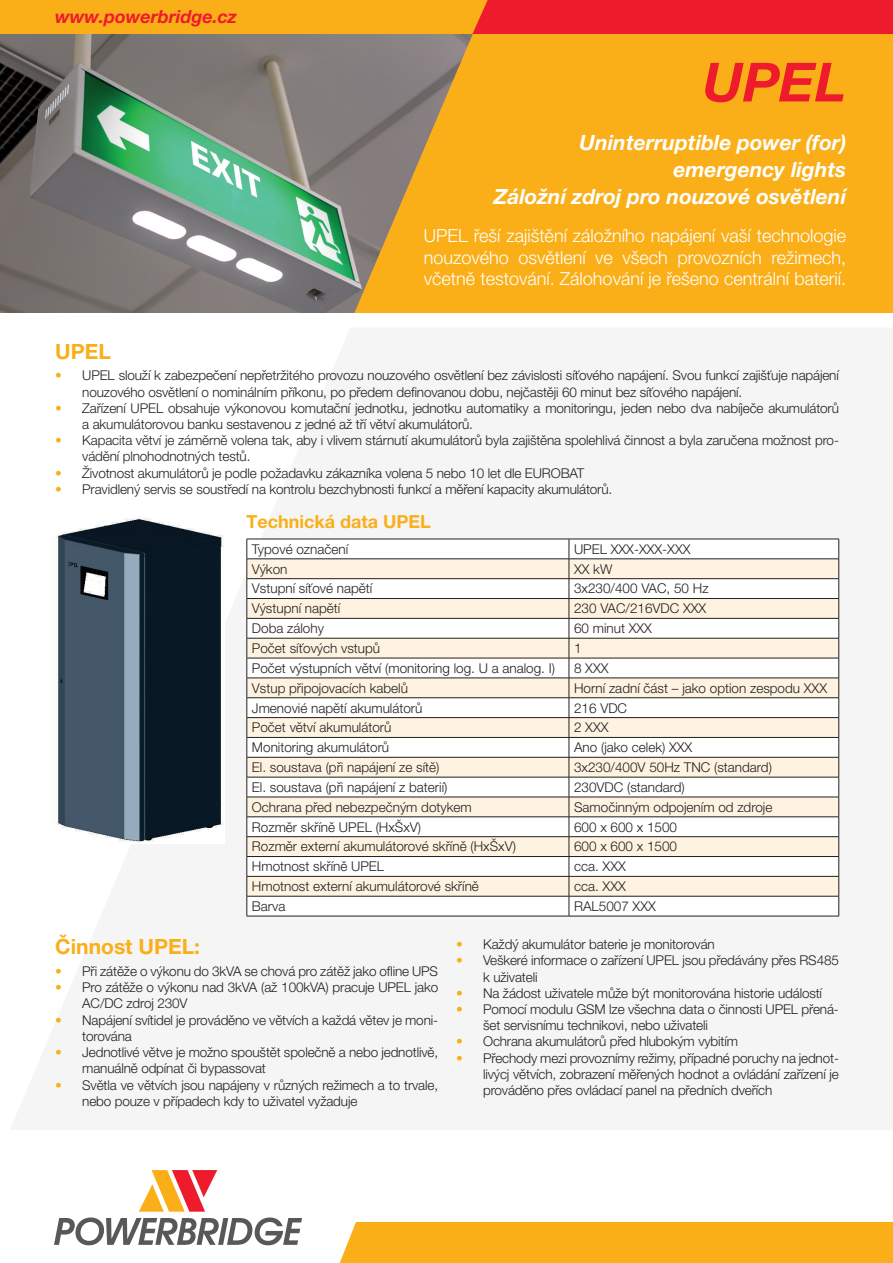
<style>
.page{position:relative;width:893px;height:1263px;background:#fff}
.page>*{position:absolute;margin:0;border:0;box-sizing:border-box;transform-origin:0 0}
.t1{font:italic 700 54px "Helvetica Neue LT Pro";color:#ee1b2d}
.t2{font:italic 700 21px/27px "Helvetica Neue LT Pro";color:#fff;text-align:right}
.t3{font:700 21px "Helvetica Neue LT Pro";color:#faaf18}
.t4{font:300 18px/21.6px "Helvetica Neue LT Pro";color:#fff;text-align:justify}
.t5{font:italic 700 18px "Helvetica Neue LT Pro";color:#ee1b2d}
.t6{font:700 18px "Helvetica Neue LT Pro";color:#faaf18}
.t7{font:300 13.5px/16.2px "Helvetica Neue LT Pro";letter-spacing:-.01em;color:#231f20}
.s1{color:#faaf18}
</style>
<div class="page">
<img style="left:0;top:34px;width:336px;height:279px">
<svg style="left:336px;top:34px;width:557px;height:279px;background:#e8a825"></svg>
<div style="left:0;top:0;width:893px;height:34px;background:#faaf18"></div>
<div style="left:472px;top:0;width:421px;height:34px;background:#ee1b2d"></div>
<img style="left:55px;top:518px;width:169px;height:324px">
<svg style="left:247px;top:539px;width:592px;height:377px"></svg>
<hr style="left:247px;top:916px;width:322px;height:1px;background:#231f20">
<hr style="left:569px;top:916px;width:270px;height:1px;background:#231f20">
<svg style="left:54px;top:1170px;width:248px;height:75px"></svg>
<div style="left:339px;top:1222px;width:554px;height:41px;background:#faaf18"></div>
<h3 class="t5" style="left:55px;top:6px;width:183px">www.powerbridge.cz</h3>
<h1 class="t1" style="left:703px;top:49px;width:145px">UPEL</h1>
<h2 class="t2" style="left:494px;top:129px;width:354px">Uninterruptible power (for) emergency lights<br>Záložní zdroj pro nouzové osvětlení</h2>
<h3 class="t4" style="left:424px;top:225px;width:424px">UPEL řeší zajištění záložního napájení vaší technologie nouzového osvětlení ve všech provozních režimech, včetně testování. Zálohování je řešeno centrální baterií.</h3>
<h2 class="t3" style="left:55px;top:338px;width:57px">UPEL</h2>
<p class="t7" style="left:82px;top:367px;width:758px;text-indent:-27px"><span class="s1">•</span> UPEL slouží k zabezpečení nepřetržitého provozu nouzového osvětlení bez závislosti síťového napájení. Svou funkcí zajišťuje napájení nouzového osvětlení o nominálním příkonu, po předem definovanou dobu, nejčastěji 60 minut bez síťového napájení.</p>
<p class="t7" style="left:82px;top:400px;width:758px;text-indent:-27px"><span class="s1">•</span> Zařízení UPEL obsahuje výkonovou komutační jednotku, jednotku automatiky a monitoringu, jeden nebo dva nabíječe akumulátorů a akumulátorovou banku sestavenou z jedné až tří větví akumulátorů.</p>
<p class="t7" style="left:82px;top:432px;width:758px;text-indent:-27px"><span class="s1">•</span> Kapacita větví je záměrně volena tak, aby i vlivem stárnutí akumulátorů byla zajištěna spolehlivá činnost a byla zaručena možnost pro&shy;vádění plnohodnotných testů.</p>
<p class="t7" style="left:55px;top:464px;width:531px"><span class="s1">•</span> Životnost akumulátorů je podle požadavku zákazníka volena 5 nebo 10 let dle EUROBAT</p>
<p class="t7" style="left:55px;top:481px;width:558px"><span class="s1">•</span> Pravidlený servis se soustředí na kontrolu bezchybnosti funkcí a měření kapacity akumulátorů.</p>
<h3 class="t6" style="left:247px;top:511px;width:186px">Technická data UPEL</h3>
<p class="t7" style="left:252px;top:540px;width:98px">Typové označení</p>
<p class="t7" style="left:574px;top:540px;width:118px">UPEL XXX-XXX-XXX</p>
<p class="t7" style="left:252px;top:560px;width:37px">Výkon</p>
<p class="t7" style="left:574px;top:560px;width:40px">XX kW</p>
<p class="t7" style="left:252px;top:580px;width:122px">Vstupní síťové napětí</p>
<p class="t7" style="left:574px;top:580px;width:136px">3x230/400 VAC, 50 Hz</p>
<p class="t7" style="left:252px;top:600px;width:90px">Výstupní napětí</p>
<p class="t7" style="left:574px;top:600px;width:134px">230 VAC/216VDC XXX</p>
<p class="t7" style="left:252px;top:620px;width:74px">Doba zálohy</p>
<p class="t7" style="left:574px;top:620px;width:80px">60 minut XXX</p>
<p class="t7" style="left:252px;top:640px;width:130px">Počet síťových vstupů</p>
<p class="t7" style="left:574px;top:640px;width:9px">1</p>
<p class="t7" style="left:252px;top:660px;width:305px">Počet výstupních větví (monitoring log. U a analog. I)</p>
<p class="t7" style="left:574px;top:660px;width:36px">8 XXX</p>
<p class="t7" style="left:252px;top:679px;width:158px">Vstup připojovacích kabelů</p>
<p class="t7" style="left:574px;top:679px;width:255px">Horní zadní část – jako option zespodu XXX</p>
<p class="t7" style="left:252px;top:699px;width:172px">Jmenovié napětí akumulátorů</p>
<p class="t7" style="left:574px;top:699px;width:55px">216 VDC</p>
<p class="t7" style="left:252px;top:719px;width:141px">Počet větví akumulátorů</p>
<p class="t7" style="left:574px;top:719px;width:36px">2 XXX</p>
<p class="t7" style="left:252px;top:739px;width:139px">Monitoring akumulátorů</p>
<p class="t7" style="left:574px;top:739px;width:120px">Ano (jako celek) XXX</p>
<p class="t7" style="left:252px;top:759px;width:189px">El. soustava (při napájení ze sítě)</p>
<p class="t7" style="left:574px;top:759px;width:199px">3x230/400V 50Hz TNC (standard)</p>
<p class="t7" style="left:252px;top:779px;width:197px">El. soustava (při napájení z baterií)</p>
<p class="t7" style="left:574px;top:779px;width:112px">230VDC (standard)</p>
<p class="t7" style="left:252px;top:798px;width:221px">Ochrana před nebezpečným dotykem</p>
<p class="t7" style="left:574px;top:798px;width:200px">Samočinným odpojením od zdroje</p>
<p class="t7" style="left:252px;top:818px;width:171px">Rozměr skříně UPEL (HxŠxV)</p>
<p class="t7" style="left:574px;top:818px;width:105px">600 x 600 x 1500</p>
<p class="t7" style="left:252px;top:838px;width:266px">Rozměr externí akumulátorové skříně (HxŠxV)</p>
<p class="t7" style="left:574px;top:838px;width:105px">600 x 600 x 1500</p>
<p class="t7" style="left:252px;top:858px;width:134px">Hmotnost skříně UPEL</p>
<p class="t7" style="left:574px;top:858px;width:53px">cca. XXX</p>
<p class="t7" style="left:252px;top:878px;width:229px">Hmotnost externí akumulátorové skříně</p>
<p class="t7" style="left:574px;top:878px;width:53px">cca. XXX</p>
<p class="t7" style="left:252px;top:898px;width:35px">Barva</p>
<p class="t7" style="left:574px;top:898px;width:83px">RAL5007 XXX</p>
<h2 class="t3" style="left:55px;top:934px;width:146px">Činnost UPEL:</h2>
<p class="t7" style="left:55px;top:963px;width:384px"><span class="s1">•</span> Při zátěže o výkonu do 3kVA se chová pro zátěž jako ofline UPS</p>
<p class="t7" style="left:82px;top:979px;width:357px;text-indent:-27px"><span class="s1">•</span> Pro zátěže o výkonu nad 3kVA (až 100kVA) pracuje UPEL jako<br>AC/DC zdroj 230V</p>
<p class="t7" style="left:82px;top:1011px;width:357px;text-indent:-27px"><span class="s1">•</span> Napájení svítidel je prováděno ve větvích a každá větev je moni&shy;torována</p>
<p class="t7" style="left:82px;top:1044px;width:357px;text-indent:-27px"><span class="s1">•</span> Jednotlivé větve je možno spouštět společně a nebo jednotlivě, manuálně odpínat či bypassovat</p>
<p class="t7" style="left:82px;top:1076px;width:357px;text-indent:-27px"><span class="s1">•</span> Světla ve větvích jsou napájeny v různých režimech a to trvale, nebo pouze v případech kdy to uživatel vyžaduje</p>
<p class="t7" style="left:456px;top:936px;width:260px"><span class="s1">•</span> Každý akumulátor baterie je monitorován</p>
<p class="t7" style="left:483px;top:952px;width:357px;text-indent:-27px"><span class="s1">•</span> Veškeré informace o zařízení UPEL jsou předávány přes RS485 k uživateli</p>
<p class="t7" style="left:456px;top:984px;width:367px"><span class="s1">•</span> Na žádost uživatele může být monitorována historie událostí</p>
<p class="t7" style="left:483px;top:1001px;width:357px;text-indent:-27px"><span class="s1">•</span> Pomocí modulu GSM lze všechna data o činnosti UPEL přená&shy;šet servisnímu technikovi, nebo uživateli</p>
<p class="t7" style="left:456px;top:1033px;width:283px"><span class="s1">•</span> Ochrana akumulátorů před hlubokým vybitím</p>
<p class="t7" style="left:483px;top:1049px;width:357px;text-align:justify;text-indent:-27px"><span class="s1">•</span> Přechody mezi provoznímy režimy, případné poruchy na jednot&shy;livýcj větvích, zobrazení měřených hodnot a ovládání zařízení je prováděno přes ovládací panel na předních dveřích</p>
</div>
